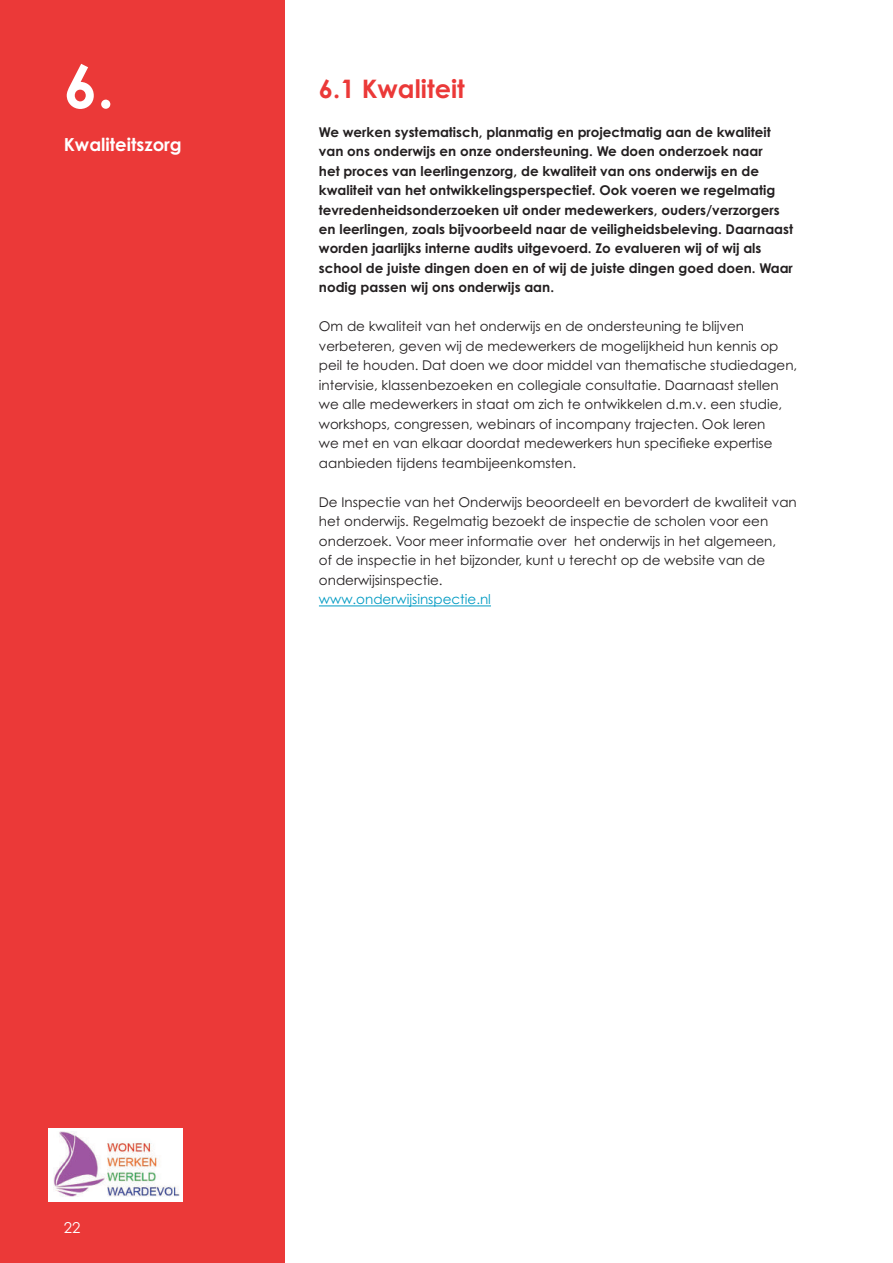
<style>
.page{position:relative;width:893px;height:1263px;background:#fff}
.page>*{position:absolute;margin:0;border:0;box-sizing:border-box;transform-origin:0 0}
.t1{font:700 60px "Century Gothic Pro";color:#fff}
.t2{font:700 25.5px "Century Gothic Pro";color:#eb3938}
.t3{font:700 18px "Century Gothic Pro";color:#fff}
.t4{font:15px "Century Gothic Pro";color:#fff}
.t5{font:13.5px/19.5px "Century Gothic Pro";color:#231f20}
.t6{font:700 13.5px/19.5px "Century Gothic Pro";color:#231f20}
.t7{font:13.5px "Century Gothic Pro";color:#009bc3}
</style>
<div class="page">
<div style="left:0;top:0;width:285px;height:1263px;background:#eb3938"></div>
<div style="left:48px;top:1128px;width:135px;height:73px;background:#fff"></div>
<img style="left:53px;top:1131px;width:127px;height:65px">
<hr style="left:319px;top:606px;width:172px;height:1px;background:#009bc3">
<h1 class="t1" style="left:64px;top:49px;width:52px">6.</h1>
<h3 class="t3" style="left:64px;top:133px;width:119px">Kwaliteitszorg</h3>
<h2 class="t2" style="left:319px;top:72px;width:147px">6.1 Kwaliteit</h2>
<p class="t6" style="left:319px;top:122px;width:476px">We werken systematisch, planmatig en projectmatig aan de kwaliteit van ons onderwijs en onze ondersteuning. We doen onderzoek naar<br>het proces van leerlingenzorg, de kwaliteit van ons onderwijs en de kwaliteit van het ontwikkelingsperspectief. Ook voeren we regelmatig tevredenheidsonderzoeken uit onder medewerkers, ouders/verzorgers en leerlingen, zoals bijvoorbeeld naar de veiligheidsbeleving. Daarnaast worden jaarlijks interne audits uitgevoerd. Zo evalueren wij of wij als school de juiste dingen doen en of wij de juiste dingen goed doen. Waar nodig passen wij ons onderwijs aan.</p>
<p class="t5" style="left:319px;top:317px;width:480px">Om de kwaliteit van het onderwijs en de ondersteuning te blijven verbeteren, geven wij de medewerkers de mogelijkheid hun kennis op peil te houden. Dat doen we door middel van thematische studiedagen, intervisie, klassenbezoeken en collegiale consultatie. Daarnaast stellen we alle medewerkers in staat om zich te ontwikkelen d.m.v. een studie, workshops, congressen, webinars of incompany trajecten. Ook leren<br>we met en van elkaar doordat medewerkers hun specifieke expertise aanbieden tijdens teambijeenkomsten.</p>
<p class="t5" style="left:319px;top:492px;width:479px">De Inspectie van het Onderwijs beoordeelt en bevordert de kwaliteit van het onderwijs. Regelmatig bezoekt de inspectie de scholen voor een onderzoek. Voor meer informatie over het onderwijs in het algemeen,<br>of de inspectie in het bijzonder, kunt u terecht op de website van de onderwijsinspectie.</p>
<p class="t7" style="left:319px;top:591px;width:174px">www.onderwijsinspectie.nl</p>
<p class="t4" style="left:64px;top:1218px;width:18px">22</p>
</div>
